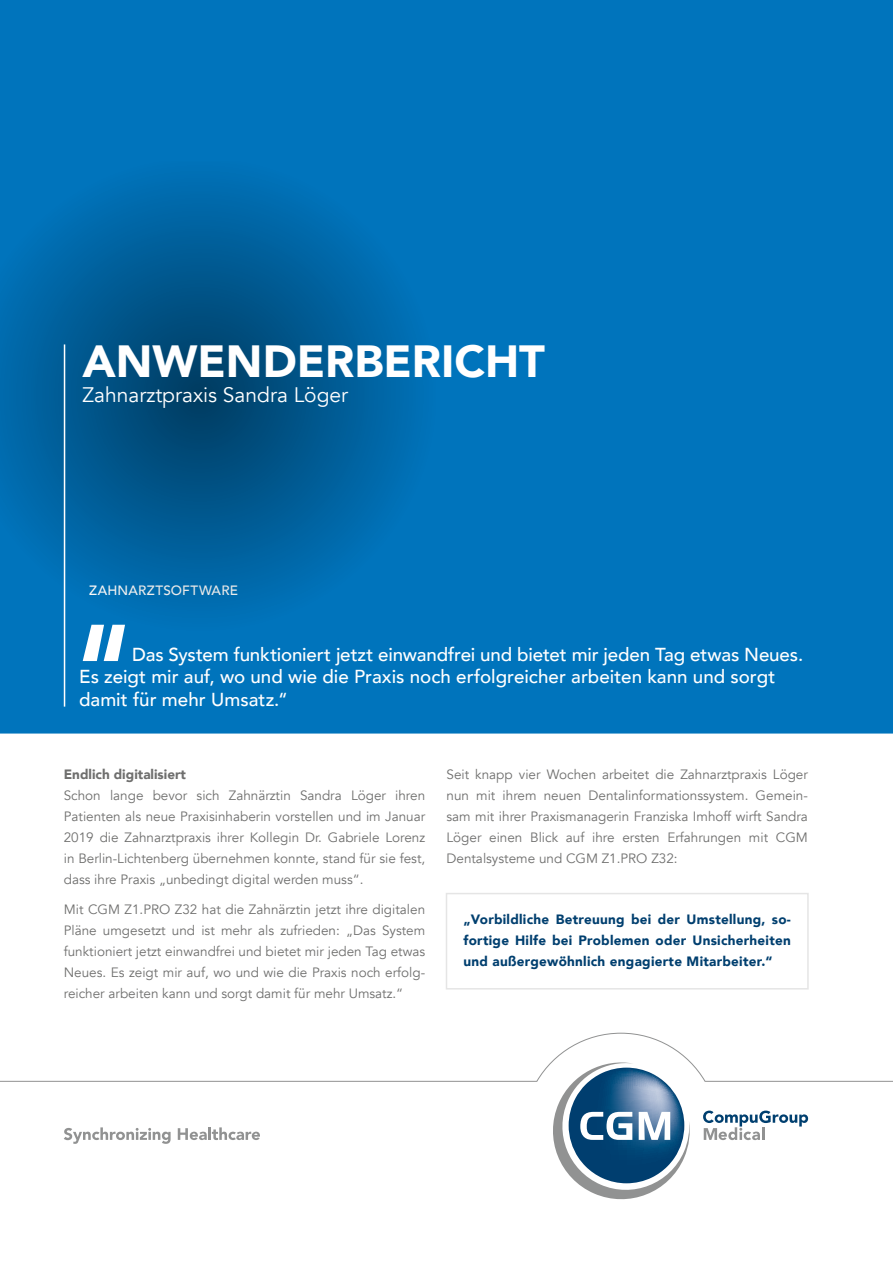
<style>
.page{position:relative;width:893px;height:1263px;background:#fff}
.page>*{position:absolute;margin:0;border:0;box-sizing:border-box;transform-origin:0 0}
.t1{font:900 45px "Avenir";color:#fff}
.t2{font:21px "Avenir";color:#fff}
.t3{font:500 18.75px/22.5px "Avenir";color:#fff}
.t4{font:13.5px/21px "Avenir";color:#6f6f6e;text-align:justify}
.t5{font:900 13.5px/21px "Avenir";letter-spacing:.02em;color:#003f6f;text-align:justify}
.t6{font:900 13.5px "Avenir";color:#6f6f6e}
.t7{font:500 13.5px "Avenir";letter-spacing:.015em;color:#fff}
</style>
<div class="page">
<div style="left:0;top:0;width:893px;height:603px;background:#0074bc"></div>
<svg style="left:0;top:1032px;width:893px;height:168px"></svg>
<div style="left:0;top:603px;width:893px;height:130px;background:#0074bc"></div>
<svg style="left:83px;top:655px;width:42px;height:6px"></svg>
<div style="left:446px;top:893px;width:363px;height:96px;border:2px solid #e5e5e5"></div>
<svg style="left:0;top:182px;width:663px;height:473px"></svg>
<hr style="left:64px;top:344px;width:1px;height:363px;background:#fff">
<h1 class="t1" style="left:83px;top:323px;width:464px">ANWENDERBERICHT</h1>
<h2 class="t2" style="left:83px;top:382px;width:267px">Zahnarztpraxis Sandra Löger</h2>
<p class="t7" style="left:89px;top:579px;width:150px">ZAHNARZTSOFTWARE</p>
<h3 class="t3" style="left:79px;top:642px;width:726px;text-indent:53px">Das System funktioniert jetzt einwandfrei und bietet mir jeden Tag etwas Neues.<br>Es zeigt mir auf, wo und wie die Praxis noch erfolgreicher arbeiten kann und sorgt damit für mehr Umsatz.“</h3>
<p class="t6" style="left:64px;top:763px;width:124px">Endlich digitalisiert</p>
<p class="t4" style="left:64px;top:785px;width:363px">Schon lange bevor sich Zahnärztin Sandra Löger ihren Patienten als neue Praxisinhaberin vorstellen und im Januar 2019 die Zahnarztpraxis ihrer Kollegin Dr. Gabriele Lorenz in Berlin-Lichtenberg übernehmen konnte, stand für sie fest, dass ihre Praxis „unbedingt digital werden muss“.</p>
<p class="t4" style="left:64px;top:898px;width:363px">Mit CGM Z1.PRO Z32 hat die Zahnärztin jetzt ihre digitalen Pläne umgesetzt und ist mehr als zufrieden: „Das System funktioniert jetzt einwandfrei und bietet mir jeden Tag etwas Neues. Es zeigt mir auf, wo und wie die Praxis noch erfolg&shy;reicher arbeiten kann und sorgt damit für mehr Umsatz.“</p>
<p class="t4" style="left:446px;top:764px;width:363px">Seit knapp vier Wochen arbeitet die Zahnarztpraxis Löger nun mit ihrem neuen Dentalinformationssystem. Gemein&shy;sam mit ihrer Praxismanagerin Franziska Imhoff wirft Sandra Löger einen Blick auf ihre ersten Erfahrungen mit CGM Dentalsysteme und CGM Z1.PRO Z32:</p>
<p class="t5" style="left:463px;top:909px;width:329px">„Vorbildliche Betreuung bei der Umstellung, so&shy;fortige Hilfe bei Problemen oder Unsicherheiten und außergewöhnlich engagierte Mitarbeiter.“</p>
</div>
